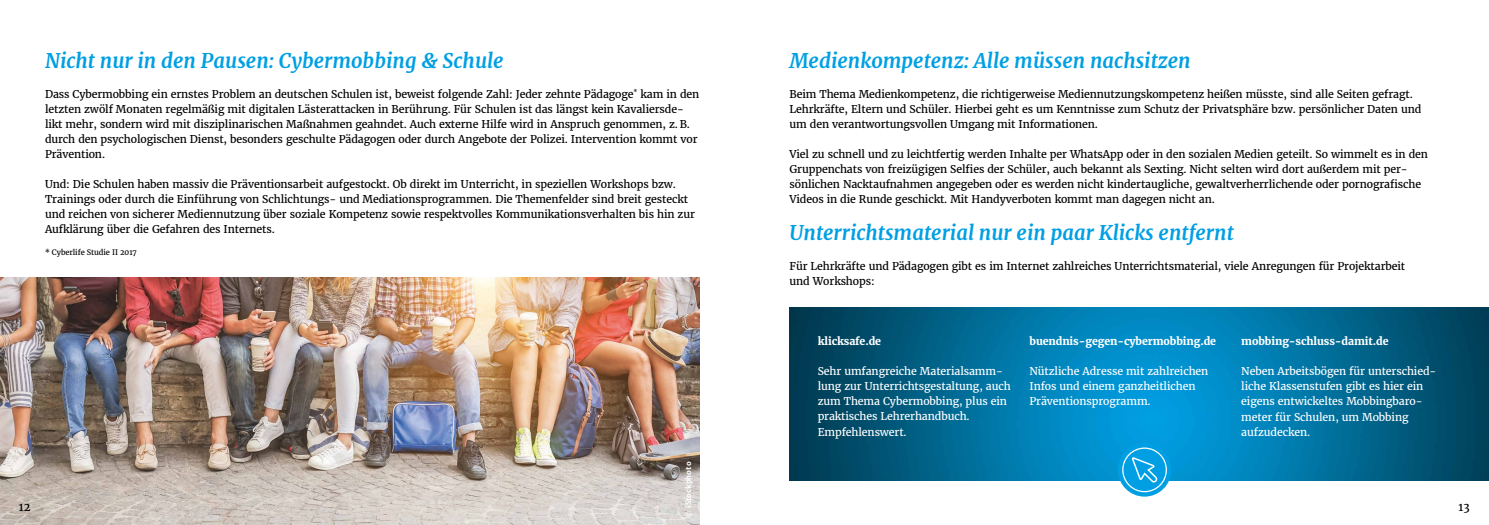
<style>
.page{position:relative;width:1489px;height:525px;background:#fff}
.page>*{position:absolute;margin:0;border:0;box-sizing:border-box;transform-origin:0 0}
.t1{font:italic 700 20px "Merriweather";color:#009fe3}
.t2{font:11.25px "Merriweather";color:#000}
.t3{font:10.62px/15px "Merriweather";letter-spacing:-.01em;color:#000}
.t4{font:10.62px/15px "Merriweather";letter-spacing:-.01em;color:#fff}
.t5{font:700 10.62px "Merriweather";letter-spacing:-.01em;color:#fff}
.t6{font:7.5px "Merriweather";letter-spacing:-.01em;color:#000}
.t7{font:700 7.5px "Merriweather Sans";color:#fff}
</style>
<div class="page">
<img style="left:0;top:278px;width:699px;height:246px">
<img style="left:789px;top:308px;width:699px;height:172px">
<svg style="left:1118px;top:443px;width:52px;height:52px"></svg>
<div style="left:1117px;top:443px;width:54px;height:53px;border:1px solid #009fe3;border-radius:50%"></div>
<div style="left:1122px;top:448px;width:44px;height:43px;background:#009fe3;border-radius:50%"></div>
<div style="left:1122px;top:447px;width:44px;height:45px;border:1px solid #fff;border-radius:50%"></div>
<svg style="left:1131px;top:457px;width:26px;height:25px"></svg>
<h1 class="t1" style="left:45px;top:48px;width:460px">Nicht nur in den Pausen: Cybermobbing &amp; Schule</h1>
<p class="t3" style="left:45px;top:86px;width:655px">Dass Cybermobbing ein ernstes Problem an deutschen Schulen ist, beweist folgende Zahl: Jeder zehnte Pädagoge<sup>*</sup> kam in den letzten zwölf Monaten regelmäßig mit digitalen Lästerattacken in Berührung. Für Schulen ist das längst kein Kavaliersde&shy;likt mehr, sondern wird mit disziplinarischen Maßnahmen geahndet. Auch externe Hilfe wird in Anspruch genommen, z. B. durch den psychologischen Dienst, besonders geschulte Pädagogen oder durch Angebote der Polizei. Intervention kommt vor Prävention.</p>
<p class="t3" style="left:45px;top:176px;width:651px">Und: Die Schulen haben massiv die Präventionsarbeit aufgestockt. Ob direkt im Unterricht, in speziellen Workshops bzw.<br>Trainings oder durch die Einführung von Schlichtungs- und Mediationsprogrammen. Die Themenfelder sind breit gesteckt und reichen von sicherer Mediennutzung über soziale Kompetenz sowie respektvolles Kommunikationsverhalten bis hin zur Aufklärung über die Gefahren des Internets.</p>
<p class="t6" style="left:45px;top:248px;width:93px">* Cyberlife Studie II 2017</p>
<p class="t2" style="left:19px;top:499px;width:13px">12</p>
<p class="t7" style="left:683px;top:517px;width:58px;rotate:-90deg">© iStockphoto</p>
<h1 class="t1" style="left:789px;top:48px;width:403px">Medienkompetenz: Alle müssen nachsitzen</h1>
<p class="t3" style="left:789px;top:86px;width:633px">Beim Thema Medienkompetenz, die richtigerweise Mediennutzungskompetenz heißen müsste, sind alle Seiten gefragt.<br>Lehrkräfte, Eltern und Schüler. Hierbei geht es um Kenntnisse zum Schutz der Privatsphäre bzw. persönlicher Daten und um den verantwortungsvollen Umgang mit Informationen.</p>
<p class="t3" style="left:789px;top:146px;width:640px">Viel zu schnell und zu leichtfertig werden Inhalte per WhatsApp oder in den sozialen Medien geteilt. So wimmelt es in den Gruppenchats von freizügigen Selfies der Schüler, auch bekannt als Sexting. Nicht selten wird dort außerdem mit per&shy;sönlichen Nacktaufnahmen angegeben oder es werden nicht kindertaugliche, gewaltverherrlichende oder pornografische Videos in die Runde geschickt. Mit Handyverboten kommt man dagegen nicht an.</p>
<h1 class="t1" style="left:789px;top:220px;width:446px">Unterrichtsmaterial nur ein paar Klicks entfernt</h1>
<p class="t3" style="left:789px;top:259px;width:617px">Für Lehrkräfte und Pädagogen gibt es im Internet zahlreiches Unterrichtsmaterial, viele Anregungen für Projektarbeit und Workshops:</p>
<p class="t5" style="left:817px;top:335px;width:65px">klicksafe.de</p>
<p class="t4" style="left:817px;top:364px;width:195px">Sehr umfangreiche Materialsamm&shy;lung zur Unterrichtsgestaltung, auch zum Thema Cybermobbing, plus ein praktisches Lehrerhandbuch.<br>Empfehlenswert.</p>
<p class="t5" style="left:1029px;top:335px;width:188px">buendnis-gegen-cybermobbing.de</p>
<p class="t4" style="left:1029px;top:364px;width:180px">Nützliche Adresse mit zahlreichen<br>Infos und einem ganzheitlichen<br>Präventionsprogramm.</p>
<p class="t5" style="left:1241px;top:335px;width:149px">mobbing-schluss-damit.de</p>
<p class="t4" style="left:1241px;top:364px;width:196px">Neben Arbeitsbögen für unterschied&shy;liche Klassenstufen gibt es hier ein eigens entwickeltes Mobbingbaro&shy;meter für Schulen, um Mobbing aufzudecken.</p>
<p class="t2" style="left:1458px;top:499px;width:13px">13</p>
</div>
